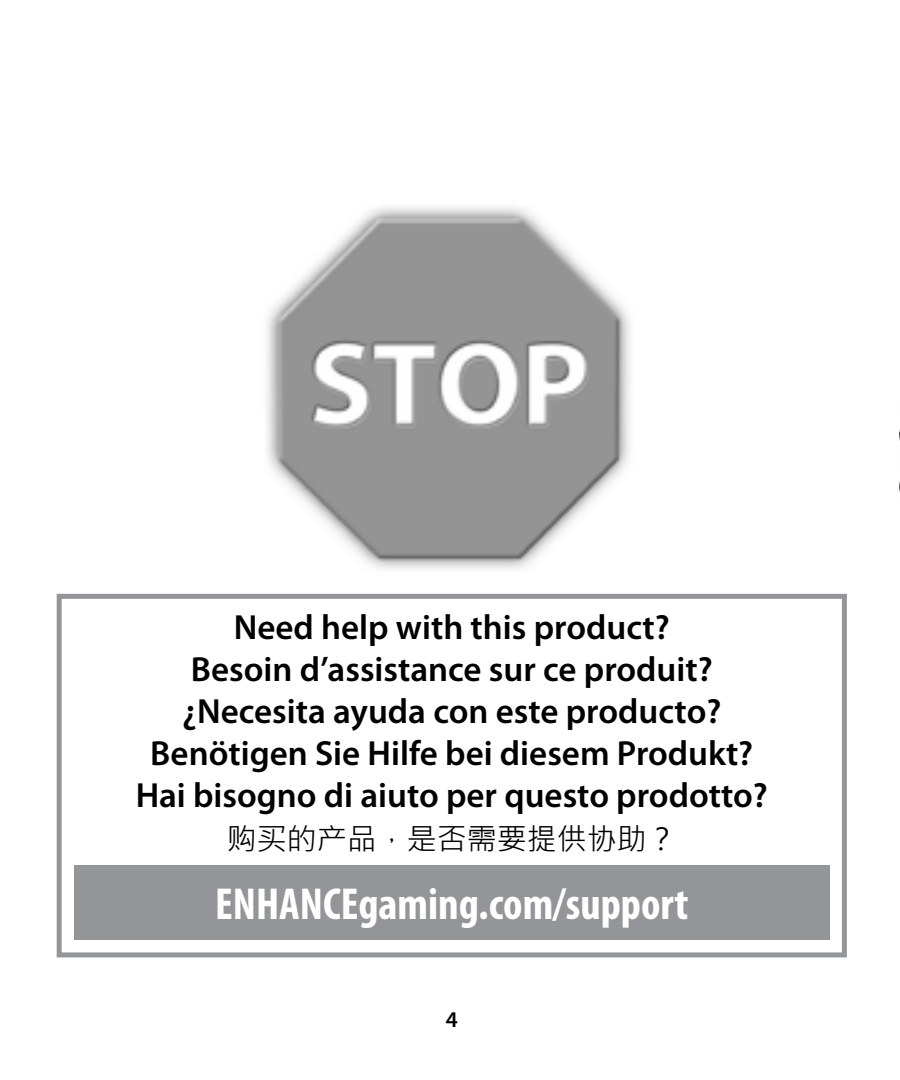
<style>
.page{position:relative;width:900px;height:1080px;background:#fff}
.page>*{position:absolute;margin:0;border:0;box-sizing:border-box;transform-origin:0 0}
.t1{font:700 condensed 45px "Myriad Pro";color:#fff}
.t2{font:600 35px/42px "Myriad Pro";color:#000;text-align:center}
.t3{font:30px "Microsoft Jheng Hei";color:#000}
.t4{font:600 22.5px "Myriad Pro";color:#000}
</style>
<div class="page">
<div style="left:57px;top:594px;width:790px;height:363px;border:5px solid #939598"></div>
<div style="left:74px;top:865px;width:756px;height:74px;background:#939598"></div>
<img style="left:267px;top:207px;width:364px;height:362px">
<img style="left:899px;top:430px;width:1px;height:62px">
<p class="t2" style="left:136px;top:606px;width:634px">Need help with this product?<br>Besoin d’assistance sur ce produit? ¿Necesita ayuda con este producto?<br>Benötigen Sie Hilfe bei diesem Produkt?<br>Hai bisogno di aiuto per questo prodotto?</p>
<p class="t3" style="left:227px;top:820px;width:451px">购买的产品，是否需要提供协助？</p>
<p class="t1" style="left:215px;top:876px;width:475px">ENHANCEgaming.com/support</p>
<p class="t4" style="left:446px;top:1005px;width:14px">4</p>
</div>
